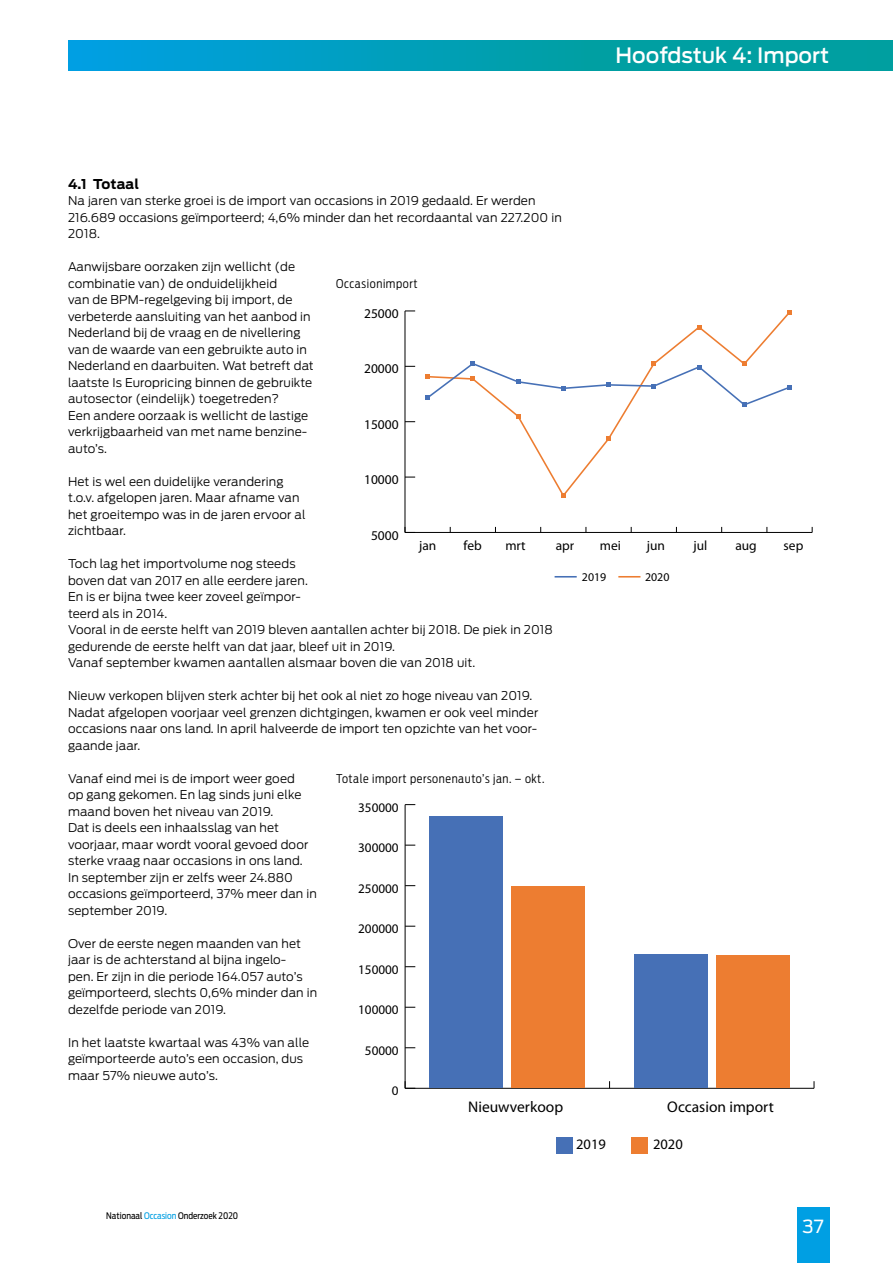
<style>
.page{position:relative;width:893px;height:1263px;background:#fff}
.page>*{position:absolute;margin:0;border:0;box-sizing:border-box;transform-origin:0 0}
.t1{font:500 21px "Antenna";color:#fff}
.t2{font:18px "Antenna";color:#fff}
.t3{font:15.45px "Myriad Pro";color:#000}
.t4{font:14.85px "Myriad Pro";color:#000}
.t5{font:14.4px "Myriad Pro";color:#000}
.t6{font:13.5px "Myriad Pro";color:#000}
.t7{font:700 13.5px "Antenna";letter-spacing:.01em;color:#000}
.t8{font:13.2px "Myriad Pro";color:#000}
.t9{font:12.75px "Myriad Pro";color:#000}
.t10{font:300 12px/16.5px "Antenna";letter-spacing:.01em;color:#000}
.t11{font:300 12px "Antenna Cond";letter-spacing:.05em;color:#000}
.t12{font:11.85px "Myriad Pro";color:#000}
.t13{font:11.55px "Myriad Pro";color:#000}
.t14{font:9px "Antenna Cond";color:#000}
.s1{color:#009fe3}
</style>
<div class="page">
<div style="left:68px;top:41px;width:825px;height:30px;background:linear-gradient(to right,#009fdc,#009f92)"></div>
<div style="left:797px;top:1208px;width:32px;height:55px;background:#009fe3"></div>
<hr style="left:405px;top:532px;width:407px;height:1px;background:#000">
<hr style="left:405px;top:311px;width:1px;height:221px;background:#000">
<svg style="left:405px;top:527px;width:10px;height:5px"></svg>
<svg style="left:425px;top:310px;width:367px;height:188px"></svg>
<svg style="left:555px;top:576px;width:22px;height:1px"></svg>
<svg style="left:618px;top:576px;width:22px;height:1px"></svg>
<hr style="left:405px;top:1088px;width:409px;height:1px;background:#000">
<hr style="left:405px;top:805px;width:1px;height:283px;background:#000">
<svg style="left:405px;top:1081px;width:10px;height:8px"></svg>
<div style="left:511px;top:886px;width:74px;height:202px;background:#ed7d31"></div>
<div style="left:716px;top:955px;width:73px;height:133px;background:#ed7d31"></div>
<div style="left:430px;top:816px;width:73px;height:272px;background:#4670b6"></div>
<div style="left:634px;top:954px;width:74px;height:134px;background:#4670b6"></div>
<div style="left:557px;top:1137px;width:16px;height:17px;background:#4670b6"></div>
<div style="left:631px;top:1137px;width:17px;height:17px;background:#ed7d31"></div>
<h1 class="t1" style="left:615px;top:43px;width:215px">Hoofdstuk 4: Import</h1>
<p class="t7" style="left:68px;top:176px;width:72px">4.1 Totaal</p>
<p class="t10" style="left:68px;top:193px;width:495px">Na jaren van sterke groei is de import van occasions in 2019 gedaald. Er werden<br>216.689 occasions geïmporteerd; 4,6% minder dan het recordaantal van 227.200 in<br>2018.</p>
<p class="t10" style="left:68px;top:259px;width:247px">Aanwijsbare oorzaken zijn wellicht (de combinatie van) de onduidelijkheid<br>van de BPM-regelgeving bij import, de verbeterde aansluiting van het aanbod in Nederland bij de vraag en de nivellering van de waarde van een gebruikte auto in Nederland en daarbuiten. Wat betreft dat laatste Is Europricing binnen de gebruikte autosector (eindelijk) toegetreden?<br>Een andere oorzaak is wellicht de lastige verkrijgbaarheid van met name benzine&shy;auto’s.</p>
<p class="t10" style="left:68px;top:473px;width:239px">Het is wel een duidelijke verandering t.o.v. afgelopen jaren. Maar afname van het groeitempo was in de jaren ervoor al zichtbaar.</p>
<p class="t10" style="left:68px;top:556px;width:486px">Toch lag het importvolume nog steeds<br>boven dat van 2017 en alle eerdere jaren.<br>En is er bijna twee keer zoveel geïmpor-<br>teerd als in 2014.<br>Vooral in de eerste helft van 2019 bleven aantallen achter bij 2018. De piek in 2018 gedurende de eerste helft van dat jaar, bleef uit in 2019.<br>Vanaf september kwamen aantallen alsmaar boven die van 2018 uit.</p>
<p class="t10" style="left:68px;top:688px;width:472px">Nieuw verkopen blijven sterk achter bij het ook al niet zo hoge niveau van 2019.<br>Nadat afgelopen voorjaar veel grenzen dichtgingen, kwamen er ook veel minder occasions naar ons land. In april halveerde de import ten opzichte van het voor&shy;gaande jaar.</p>
<p class="t10" style="left:68px;top:770px;width:250px">Vanaf eind mei is de import weer goed<br>op gang gekomen. En lag sinds juni elke maand boven het niveau van 2019.<br>Dat is deels een inhaalsslag van het voorjaar, maar wordt vooral gevoed door sterke vraag naar occasions in ons land.<br>In september zijn er zelfs weer 24.880 occasions geïmporteerd, 37% meer dan in september 2019.</p>
<p class="t10" style="left:68px;top:935px;width:251px">Over de eerste negen maanden van het jaar is de achterstand al bijna ingelo-<br>pen. Er zijn in die periode 164.057 auto’s geïmporteerd, slechts 0,6% minder dan in dezelfde periode van 2019.</p>
<p class="t10" style="left:68px;top:1034px;width:243px">In het laatste kwartaal was 43% van alle geïmporteerde auto’s een occasion, dus maar 57% nieuwe auto’s.</p>
<p class="t6" style="left:366px;top:270px;width:94px">Occasion import</p>
<p class="t11" style="left:336px;top:276px;width:83px">Occasionimport</p>
<p class="t6" style="left:364px;top:306px;width:36px">25000</p>
<p class="t6" style="left:364px;top:362px;width:36px">20000</p>
<p class="t6" style="left:364px;top:417px;width:36px">15000</p>
<p class="t6" style="left:364px;top:472px;width:36px">10000</p>
<p class="t6" style="left:371px;top:528px;width:29px">5000</p>
<p class="t6" style="left:419px;top:538px;width:19px">jan</p>
<p class="t6" style="left:464px;top:538px;width:20px">feb</p>
<p class="t6" style="left:505px;top:538px;width:22px">mrt</p>
<p class="t6" style="left:556px;top:538px;width:20px">apr</p>
<p class="t6" style="left:600px;top:538px;width:23px">mei</p>
<p class="t6" style="left:647px;top:538px;width:20px">jun</p>
<p class="t6" style="left:693px;top:538px;width:15px">jul</p>
<p class="t6" style="left:735px;top:538px;width:23px">aug</p>
<p class="t6" style="left:784px;top:538px;width:21px">sep</p>
<p class="t12" style="left:582px;top:570px;width:26px">2019</p>
<p class="t12" style="left:645px;top:570px;width:26px">2020</p>
<p class="t9" style="left:222px;top:650px;width:160px">Occasion import per segment</p>
<p class="t4" style="left:219px;top:681px;width:40px">35000</p>
<p class="t3" style="left:356px;top:767px;width:190px">Totale import personenauto’s</p>
<p class="t11" style="left:336px;top:771px;width:210px">Totale import personenauto’s jan. – okt.</p>
<p class="t4" style="left:219px;top:786px;width:40px">25000</p>
<p class="t8" style="left:358px;top:800px;width:42px">350000</p>
<p class="t4" style="left:219px;top:839px;width:40px">20000</p>
<p class="t8" style="left:358px;top:841px;width:42px">300000</p>
<p class="t8" style="left:358px;top:881px;width:42px">250000</p>
<p class="t4" style="left:219px;top:891px;width:40px">15000</p>
<p class="t8" style="left:358px;top:922px;width:42px">200000</p>
<p class="t4" style="left:219px;top:943px;width:40px">10000</p>
<p class="t8" style="left:358px;top:962px;width:42px">150000</p>
<p class="t8" style="left:358px;top:1003px;width:42px">100000</p>
<p class="t8" style="left:365px;top:1043px;width:35px">50000</p>
<p class="t4" style="left:250px;top:1048px;width:9px">0</p>
<p class="t13" style="left:264px;top:1075px;width:34px;rotate:-40deg">A: Mini</p>
<p class="t14" style="left:106px;top:1210px;width:133px">Nationaal <span class="s1">Occasion</span> Onderzoek 2020</p>
<p class="t8" style="left:392px;top:1084px;width:8px">0</p>
<p class="t3" style="left:468px;top:1098px;width:97px">Nieuwverkoop</p>
<p class="t3" style="left:667px;top:1098px;width:108px">Occasion import</p>
<p class="t5" style="left:576px;top:1136px;width:31px">2019</p>
<p class="t5" style="left:653px;top:1136px;width:31px">2020</p>
<p class="t13" style="left:588px;top:1139px;width:25px">2019</p>
<p class="t13" style="left:650px;top:1139px;width:25px">2020</p>
<h2 class="t2" style="left:802px;top:1216px;width:22px">37</h2>
</div>
